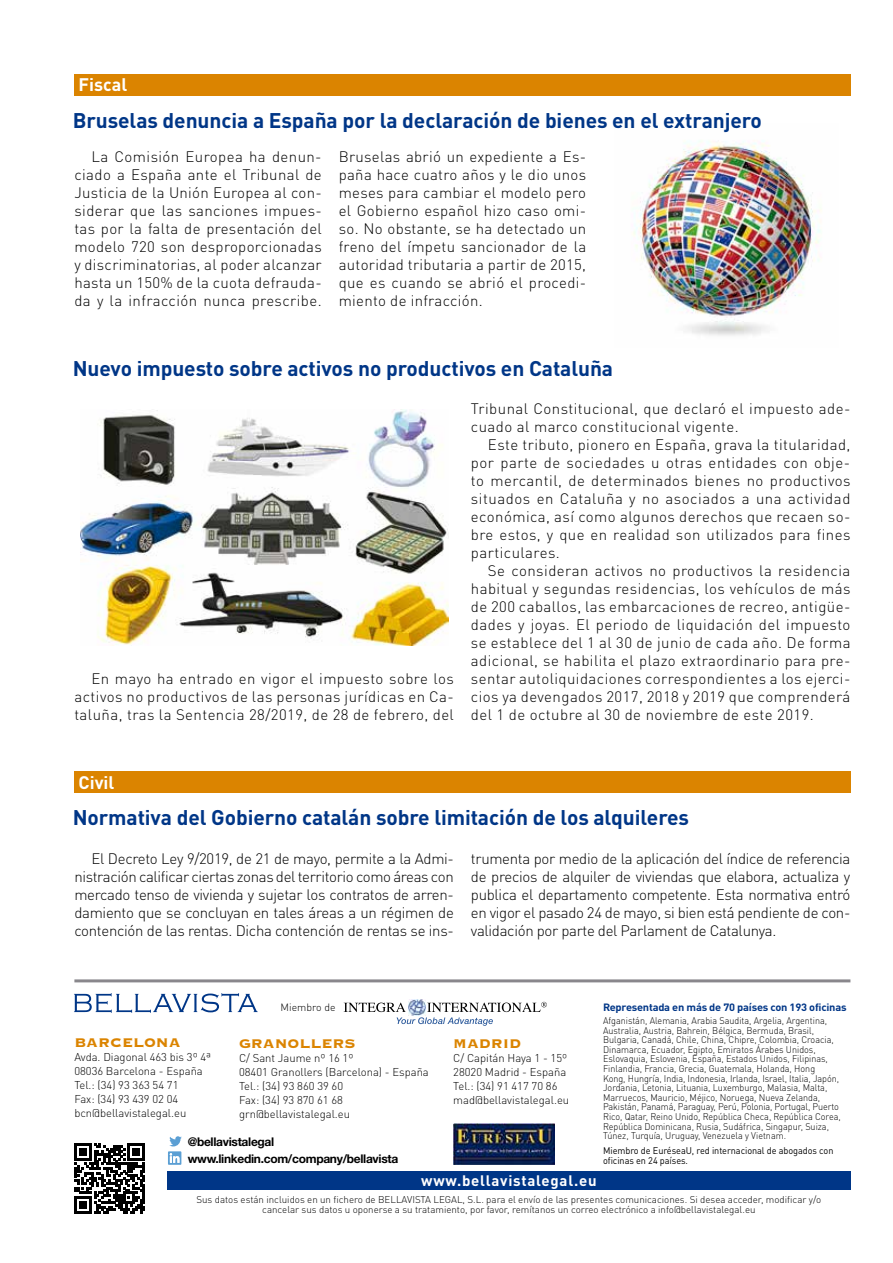
<style>
.page{position:relative;width:893px;height:1263px;background:#fff}
.page>*{position:absolute;margin:0;border:0;box-sizing:border-box;transform-origin:0 0}
.t1{font:700 21px "DIN Pro";letter-spacing:-.005em;color:#003687}
.t2{font:700 18px "DIN Pro";color:#fff}
.t3{font:16.5px "Copperplate Gothic Std 33 BC";color:#db8400}
.t4{font:300 15px/18px "DIN Pro";letter-spacing:.03em;color:#000;text-align:justify}
.t5{font:700 15px "DIN Pro";letter-spacing:.05em;color:#fff}
.t6{font:700 12px/16.6px "Helvetica Neue LT Std";letter-spacing:-.025em;color:#000}
.t7{font:300 11.25px/14.1px "DIN Pro";color:#000}
.t8{font:700 10.5px "DIN Pro";letter-spacing:-.02em;color:#003687;scale:1.05 1}
.t9{font:300 10.5px "DIN Pro";color:#000}
.t10{font:300 9.75px/9.8px "DIN Pro";color:#000;text-align:center}
.t11{font:300 9.6px/9.6px "DIN Pro";color:#000;scale:.94 1}
.t12{font:9.6px/9.9px "DIN Pro";letter-spacing:-.005em;color:#000;scale:.95 1}
</style>
<div class="page">
<img style="left:633px;top:141px;width:189px;height:195px">
<div style="left:167px;top:1171px;width:683px;height:19px;background:#003687"></div>
<svg style="left:74px;top:993px;width:184px;height:20px"></svg>
<hr style="left:74px;top:979px;width:776px;height:3px;background:#89878c">
<img style="left:409px;top:999px;width:17px;height:3px">
<svg style="left:344px;top:1002px;width:203px;height:24px"></svg>
<img style="left:454px;top:1123px;width:101px;height:41px">
<svg style="left:74px;top:1143px;width:71px;height:70px"></svg>
<svg style="left:168px;top:1136px;width:14px;height:29px"></svg>
<div style="left:74px;top:74px;width:776px;height:22px;background:#db8400"></div>
<div style="left:74px;top:771px;width:776px;height:22px;background:#db8400"></div>
<img style="left:80px;top:409px;width:368px;height:236px">
<p class="t2" style="left:79px;top:70px;width:50px">Fiscal</p>
<h1 class="t1" style="left:73px;top:103px;width:691px">Bruselas denuncia a España por la declaración de bienes en el extranjero</h1>
<p class="t4" style="left:74px;top:146px;width:249px;text-indent:17px">La Comisión Europea ha denun&shy;ciado a España ante el Tribunal de Justicia de la Unión Europea al con&shy;siderar que las sanciones impues&shy;tas por la falta de presentación del modelo 720 son desproporcionadas y discriminatorias, al poder alcanzar hasta un 150% de la cuota defrauda&shy;da y la infracción nunca prescribe.</p>
<p class="t4" style="left:339px;top:146px;width:249px">Bruselas abrió un expediente a Es&shy;paña hace cuatro años y le dio unos meses para cambiar el modelo pero el Gobierno español hizo caso omi&shy;so. No obstante, se ha detectado un freno del ímpetu sancionador de la autoridad tributaria a partir de 2015, que es cuando se abrió el procedi&shy;miento de infracción.</p>
<h1 class="t1" style="left:73px;top:350px;width:542px">Nuevo impuesto sobre activos no productivos en Cataluña</h1>
<p class="t4" style="left:74px;top:668px;width:381px;text-indent:17px">En mayo ha entrado en vigor el impuesto sobre los activos no productivos de las personas jurídicas en Ca&shy;taluña, tras la Sentencia 28/2019, de 28 de febrero, del</p>
<p class="t4" style="left:471px;top:398px;width:381px">Tribunal Constitucional, que declaró el impuesto ade&shy;cuado al marco constitucional vigente.</p>
<p class="t4" style="left:471px;top:434px;width:381px;text-indent:17px">Este tributo, pionero en España, grava la titularidad, por parte de sociedades u otras entidades con obje&shy;to mercantil, de determinados bienes no productivos situados en Cataluña y no asociados a una actividad económica, así como algunos derechos que recaen so&shy;bre estos, y que en realidad son utilizados para fines particulares.</p>
<p class="t4" style="left:471px;top:560px;width:381px;text-indent:17px">Se consideran activos no productivos la residencia habitual y segundas residencias, los vehículos de más de 200 caballos, las embarcaciones de recreo, antigüe&shy;dades y joyas. El periodo de liquidación del impuesto se establece del 1 al 30 de junio de cada año. De forma adicional, se habilita el plazo extraordinario para pre&shy;sentar autoliquidaciones correspondientes a los ejerci&shy;cios ya devengados 2017, 2018 y 2019 que comprenderá del 1 de octubre al 30 de noviembre de este 2019.</p>
<p class="t2" style="left:79px;top:767px;width:37px">Civil</p>
<h1 class="t1" style="left:73px;top:800px;width:618px">Normativa del Gobierno catalán sobre limitación de los alquileres</h1>
<p class="t4" style="left:74px;top:848px;width:381px;text-indent:17px">El Decreto Ley 9/2019, de 21 de mayo, permite a la Admi&shy;nistración calificar ciertas zonas del territorio como áreas con mercado tenso de vivienda y sujetar los contratos de arren&shy;damiento que se concluyan en tales áreas a un régimen de contención de las rentas. Dicha contención de rentas se ins-</p>
<p class="t4" style="left:471px;top:848px;width:381px">trumenta por medio de la aplicación del índice de referencia de precios de alquiler de viviendas que elabora, actualiza y publica el departamento competente. Esta normativa entró en vigor el pasado 24 de mayo, si bien está pendiente de con&shy;validación por parte del Parlament de Catalunya.</p>
<p class="t9" style="left:281px;top:999px;width:57px">Miembro de</p>
<p class="t8" style="left:603px;top:999px;width:233px">Representada en más de 70 países con 193 oficinas</p>
<p class="t3" style="left:74px;top:1034px;width:108px">BARCELONA</p>
<p class="t7" style="left:74px;top:1049px;width:138px">Avda. Diagonal 463 bis 3º 4ª<br>08036 Barcelona - España<br>Tel.: (34) 93 363 54 71<br>Fax: (34) 93 439 02 04 bcn@bellavistalegal.eu</p>
<p class="t3" style="left:239px;top:1035px;width:118px">GRANOLLERS</p>
<p class="t7" style="left:239px;top:1050px;width:191px">C/ Sant Jaume nº 16 1º<br>08401 Granollers (Barcelona) - España<br>Tel.: (34) 93 860 39 60<br>Fax: (34) 93 870 61 68 grn@bellavistalegal.eu</p>
<p class="t6" style="left:188px;top:1133px;width:212px">@bellavistalegal www.linkedin.com/company/bellavista</p>
<p class="t3" style="left:453px;top:1035px;width:69px">MADRID</p>
<p class="t7" style="left:453px;top:1050px;width:117px">C/ Capitán Haya 1 - 15º<br>28020 Madrid - España<br>Tel.: (34) 91 417 70 86 mad@bellavistalegal.eu</p>
<p class="t11" style="left:603px;top:1015px;width:254px">Afganistán, Alemania, Arabia Saudita, Argelia, Argentina, Australia, Austria, Bahrein, Bélgica, Bermuda, Brasil, Bulgaria, Canadá, Chile, China, Chipre, Colombia, Croacia, Dinamarca, Ecuador, Egipto, Emiratos Árabes Unidos, Eslovaquia, Eslovenia, España, Estados Unidos, Filipinas, Finlandia, Francia, Grecia, Guatemala, Holanda, Hong<br>Kong, Hungría, India, Indonesia, Irlanda, Israel, Italia, Japón, Jordania, Letonia, Lituania, Luxemburgo, Malasia, Malta, Marruecos, Mauricio, Méjico, Noruega, Nueva Zelanda, Pakistán, Panamá, Paraguay, Perú, Polonia, Portugal, Puerto Rico, Qatar, Reino Unido, República Checa, República Corea, República Dominicana, Rusia, Sudáfrica, Singapur, Suiza, Túnez, Turquía, Uruguay, Venezuela y Vietnam.</p>
<p class="t12" style="left:603px;top:1144px;width:244px">Miembro de EuréseaU, red internacional de abogados con oficinas en 24 países.</p>
<p class="t5" style="left:421px;top:1168px;width:177px">www.bellavistalegal.eu</p>
<p class="t10" style="left:196px;top:1193px;width:626px">Sus datos están incluidos en un fichero de BELLAVISTA LEGAL, S.L. para el envío de las presentes comunicaciones. Si desea acceder, modificar y/o cancelar sus datos u oponerse a su tratamiento, por favor, remítanos un correo electrónico a info@bellavistalegal.eu</p>
</div>
